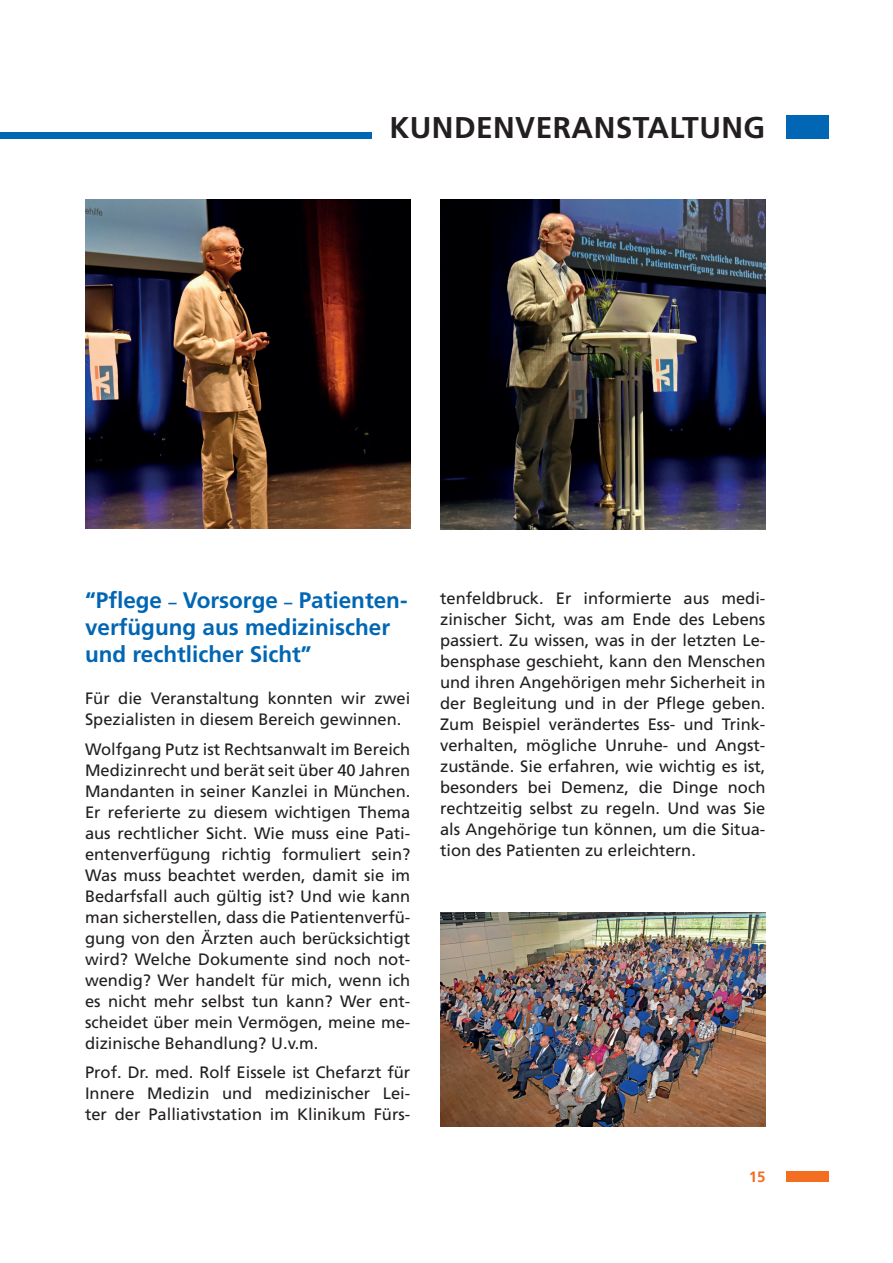
<style>
.page{position:relative;width:893px;height:1263px;background:#fff}
.page>*{position:absolute;margin:0;border:0;box-sizing:border-box;transform-origin:0 0}
.t1{font:700 30px "Frutiger CE";letter-spacing:.015em;color:#231f20}
.t2{font:700 22.5px/27px "Frutiger CE";color:#0166b3}
.t3{font:16.5px/21px "Frutiger CE";color:#231f20;text-align:justify}
.t4{font:700 15px "Frutiger CE";color:#f36e21}
.s1{font-size:16.5px}
</style>
<div class="page">
<div style="left:0;top:132px;width:765px;height:7px;background:#0166b3"></div>
<div style="left:787px;top:115px;width:42px;height:24px;background:#0166b3"></div>
<div style="left:787px;top:1171px;width:42px;height:11px;background:#f36e21"></div>
<div style="left:372px;top:116px;width:393px;height:26px;background:#fff"></div>
<img style="left:440px;top:912px;width:325px;height:215px">
<img style="left:440px;top:200px;width:325px;height:329px">
<img style="left:85px;top:200px;width:325px;height:329px">
<h1 class="t1" style="left:389px;top:110px;width:377px">KUNDENVERANSTALTUNG</h1>
<h2 class="t2" style="left:85px;top:586px;width:324px">“Pflege <span class="s1">–</span> Vorsorge <span class="s1">–</span> Patienten&shy;verfügung aus medizinischer und rechtlicher Sicht”</h2>
<p class="t3" style="left:85px;top:688px;width:327px">Für die Veranstaltung konnten wir zwei<br>Spezialisten in diesem Bereich gewinnen.</p>
<p class="t3" style="left:85px;top:738px;width:327px">Wolfgang Putz ist Rechtsanwalt im Bereich Medizinrecht und berät seit über 40 Jahren Mandanten in seiner Kanzlei in München.<br>Er referierte zu diesem wichtigen Thema aus rechtlicher Sicht. Wie muss eine Pati&shy;entenverfügung richtig formuliert sein?<br>Was muss beachtet werden, damit sie im Bedarfsfall auch gültig ist? Und wie kann man sicherstellen, dass die Patientenverfü&shy;gung von den Ärzten auch berücksichtigt wird? Welche Dokumente sind noch not&shy;wendig? Wer handelt für mich, wenn ich es nicht mehr selbst tun kann? Wer ent&shy;scheidet über mein Vermögen, meine me&shy;dizinische Behandlung? U.v.m.</p>
<p class="t3" style="left:85px;top:1062px;width:327px">Prof. Dr. med. Rolf Eissele ist Chefarzt für Innere Medizin und medizinischer Lei&shy;ter der Palliativstation im Klinikum Fürs-</p>
<p class="t3" style="left:440px;top:587px;width:327px">tenfeldbruck. Er informierte aus medi&shy;zinischer Sicht, was am Ende des Lebens passiert. Zu wissen, was in der letzten Le&shy;bensphase geschieht, kann den Menschen und ihren Angehörigen mehr Sicherheit in der Begleitung und in der Pflege geben.<br>Zum Beispiel verändertes Ess- und Trink&shy;verhalten, mögliche Unruhe- und Angst&shy;zustände. Sie erfahren, wie wichtig es ist, besonders bei Demenz, die Dinge noch rechtzeitig selbst zu regeln. Und was Sie als Angehörige tun können, um die Situa&shy;tion des Patienten zu erleichtern.</p>
<p class="t4" style="left:749px;top:1167px;width:18px">15</p>
</div>
